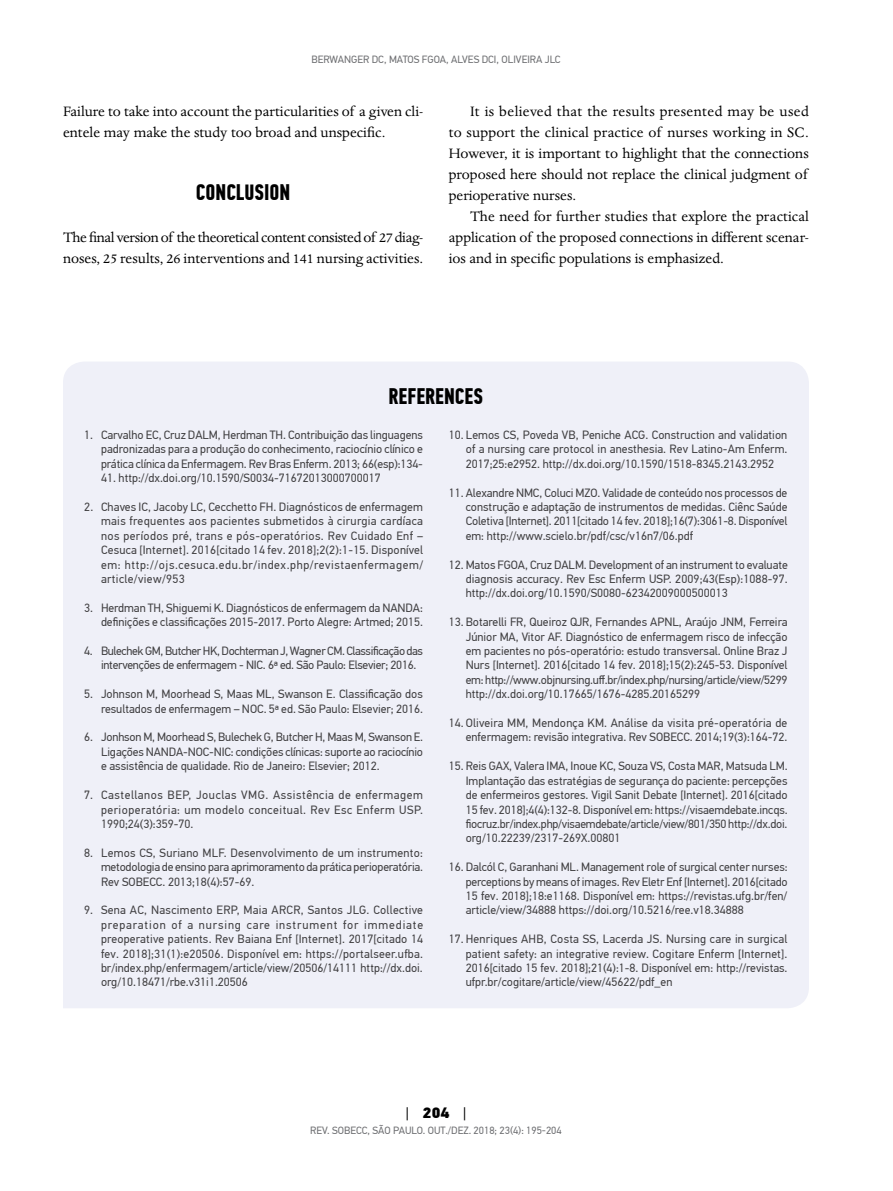
<style>
.page{position:relative;width:893px;height:1191px;background:#fff}
.page>*{position:absolute;margin:0;border:0;box-sizing:border-box;transform-origin:0 0}
.t1{font:700 22.5px "PF Din Text Comp Pro";color:#000}
.t2{font:15.75px/21px "Dante MT Std";color:#000;text-align:justify}
.t3{font:15.75px/21px "Dante MT Std";letter-spacing:-.025em;color:#000}
.t4{font:900 15px "PF Din Text Pro";color:#000}
.t5{font:12px/14.4px "PF Din Text Pro";color:#414042;text-align:justify}
.t6{font:12px/14.4px "PF Din Text Pro";letter-spacing:-.03em;color:#414042}
.t7{font:10.5px "PF Din Text Pro";color:#6d6e71}
.s1{font-weight:400}
</style>
<div class="page">
<div style="left:63px;top:362px;width:746px;height:646px;background:#eff0f8"></div>
<p class="t7" style="left:311px;top:53px;width:251px">BERWANGER DC, MATOS FGOA, ALVES DCI, OLIVEIRA JLC</p>
<h2 class="t2" style="left:63px;top:100px;width:362px">Failure to take into account the particularities of a given cli&shy;entele may make the study too broad and unspecific.</h2>
<h1 class="t1" style="left:196px;top:178px;width:96px">CONCLUSION</h1>
<h2 class="t3" style="left:63px;top:226px;width:362px">The final version of the theoretical content consisted of 27 diag&shy;noses, 25 results, 26 interventions and 141 nursing activities.</h2>
<p class="t2" style="left:449px;top:100px;width:362px;text-indent:21px">It is believed that the results presented may be used to support the clinical practice of nurses working in SC.<br>However, it is important to highlight that the connections proposed here should not replace the clinical judgment of perioperative nurses.</p>
<h2 class="t2" style="left:449px;top:205px;width:362px;text-indent:21px">The need for further studies that explore the practical application of the proposed connections in different scenar&shy;ios and in specific populations is emphasized.</h2>
<h1 class="t1" style="left:389px;top:382px;width:96px">REFERENCES</h1>
<p class="t5" style="left:101px;top:428px;width:323px;text-indent:-17px">1. Carvalho EC, Cruz DALM, Herdman TH. Contribuição das linguagens padronizadas para a produção do conhecimento, raciocínio clínico e prática clínica da Enfermagem. Rev Bras Enferm. 2013; 66(esp):134-</p>
<p class="t5" style="left:101px;top:471px;width:281px">41. http://dx.doi.org/10.1590/S0034-71672013000700017</p>
<p class="t5" style="left:101px;top:500px;width:324px;text-indent:-17px">2. Chaves IC, Jacoby LC, Cecchetto FH. Diagnósticos de enfermagem mais frequentes aos pacientes submetidos à cirurgia cardíaca nos períodos pré, trans e pós-operatórios. Rev Cuidado Enf – Cesuca [Internet]. 2016[citado 14 fev. 2018];2(2):1-15. Disponível em: http://ojs.cesuca.edu.br/index.php/revistaenfermagem/ article/view/953</p>
<p class="t5" style="left:84px;top:600px;width:340px;text-align:right">3. Herdman TH, Shiguemi K. Diagnósticos de enfermagem da NANDA: definições e classificações 2015-2017. Porto Alegre: Artmed; 2015.</p>
<p class="t6" style="left:101px;top:644px;width:324px;text-indent:-17px">4. Bulechek GM, Butcher HK, Dochterman J, Wagner CM. Classificação das intervenções de enfermagem - NIC. 6ª ed. São Paulo: Elsevier; 2016.</p>
<p class="t5" style="left:84px;top:687px;width:340px;text-align:right">5. Johnson M, Moorhead S, Maas ML, Swanson E. Classificação dos resultados de enfermagem – NOC. 5ª ed. São Paulo: Elsevier; 2016.</p>
<p class="t5" style="left:101px;top:730px;width:324px;text-indent:-17px">6. Jonhson M, Moorhead S, Bulechek G, Butcher H, Maas M, Swanson E.<br>Ligações NANDA-NOC-NIC: condições clínicas: suporte ao raciocínio e assistência de qualidade. Rio de Janeiro: Elsevier; 2012.</p>
<p class="t5" style="left:101px;top:788px;width:324px;text-indent:-17px">7. Castellanos BEP, Jouclas VMG. Assistência de enfermagem perioperatória: um modelo conceitual. Rev Esc Enferm USP.<br>1990;24(3):359-70.</p>
<p class="t5" style="left:101px;top:845px;width:324px;text-indent:-17px">8. Lemos CS, Suriano MLF. Desenvolvimento de um instrumento: metodologia de ensino para aprimoramento da prática perioperatória.<br>Rev SOBECC. 2013;18(4):57-69.</p>
<p class="t5" style="left:101px;top:903px;width:324px;text-indent:-17px">9. Sena AC, Nascimento ERP, Maia ARCR, Santos JLG. Collective preparation of a nursing care instrument for immediate preoperative patients. Rev Baiana Enf [Internet]. 2017[citado 14 fev. 2018];31(1):e20506. Disponível em: https://portalseer.ufba. br/index.php/enfermagem/article/view/20506/14111 http://dx.doi. org/10.18471/rbe.v31i1.20506</p>
<p class="t5" style="left:466px;top:428px;width:323px;text-indent:-17px">10. Lemos CS, Poveda VB, Peniche ACG. Construction and validation of a nursing care protocol in anesthesia. Rev Latino-Am Enferm.<br>2017;25:e2952. http://dx.doi.org/10.1590/1518-8345.2143.2952</p>
<p class="t5" style="left:466px;top:485px;width:323px;text-indent:-17px">11. Alexandre NMC, Coluci MZO. Validade de conteúdo nos processos de construção e adaptação de instrumentos de medidas. Ciênc Saúde Coletiva [Internet]. 2011[citado 14 fev. 2018];16(7):3061-8. Disponível em: http://www.scielo.br/pdf/csc/v16n7/06.pdf</p>
<p class="t5" style="left:466px;top:557px;width:323px;text-indent:-17px">12. Matos FGOA, Cruz DALM. Development of an instrument to evaluate diagnosis accuracy. Rev Esc Enferm USP. 2009;43(Esp):1088-97. http://dx.doi.org/10.1590/S0080-62342009000500013</p>
<p class="t5" style="left:466px;top:615px;width:323px;text-indent:-17px">13. Botarelli FR, Queiroz QJR, Fernandes APNL, Araújo JNM, Ferreira Júnior MA, Vitor AF. Diagnóstico de enfermagem risco de infecção em pacientes no pós-operatório: estudo transversal. Online Braz J Nurs [Internet]. 2016[citado 14 fev. 2018];15(2):245-53. Disponível em: http://www.objnursing.uff.br/index.php/nursing/article/view/5299 http://dx.doi.org/10.17665/1676-4285.20165299</p>
<p class="t5" style="left:449px;top:716px;width:340px;text-align:right">14. Oliveira MM, Mendonça KM. Análise da visita pré-operatória de enfermagem: revisão integrativa. Rev SOBECC. 2014;19(3):164-72.</p>
<p class="t5" style="left:466px;top:759px;width:323px;text-indent:-17px">15. Reis GAX, Valera IMA, Inoue KC, Souza VS, Costa MAR, Matsuda LM.<br>Implantação das estratégias de segurança do paciente: percepções de enfermeiros gestores. Vigil Sanit Debate [Internet]. 2016[citado 15 fev. 2018];4(4):132-8. Disponível em: https://visaemdebate.incqs. fiocruz.br/index.php/visaemdebate/article/view/801/350 http://dx.doi. org/10.22239/2317-269X.00801</p>
<p class="t5" style="left:466px;top:860px;width:323px;text-indent:-17px">16. Dalcól C, Garanhani ML. Management role of surgical center nurses: perceptions by means of images. Rev Eletr Enf [Internet]. 2016[citado 15 fev. 2018];18:e1168. Disponível em: https://revistas.ufg.br/fen/ article/view/34888 https://doi.org/10.5216/ree.v18.34888</p>
<p class="t5" style="left:466px;top:932px;width:323px;text-indent:-17px">17. Henriques AHB, Costa SS, Lacerda JS. Nursing care in surgical patient safety: an integrative review. Cogitare Enferm [Internet].<br>2016[citado 15 fev. 2018];21(4):1-8. Disponível em: http://revistas. ufpr.br/cogitare/article/view/45622/pdf_en</p>
<p class="t4" style="left:406px;top:1102px;width:62px"><span class="s1">|</span> 204 <span class="s1">|</span></p>
<p class="t7" style="left:310px;top:1124px;width:253px">REV. SOBECC, SÃO PAULO. OUT./DEZ. 2018; 23(4): 195-204</p>
</div>
